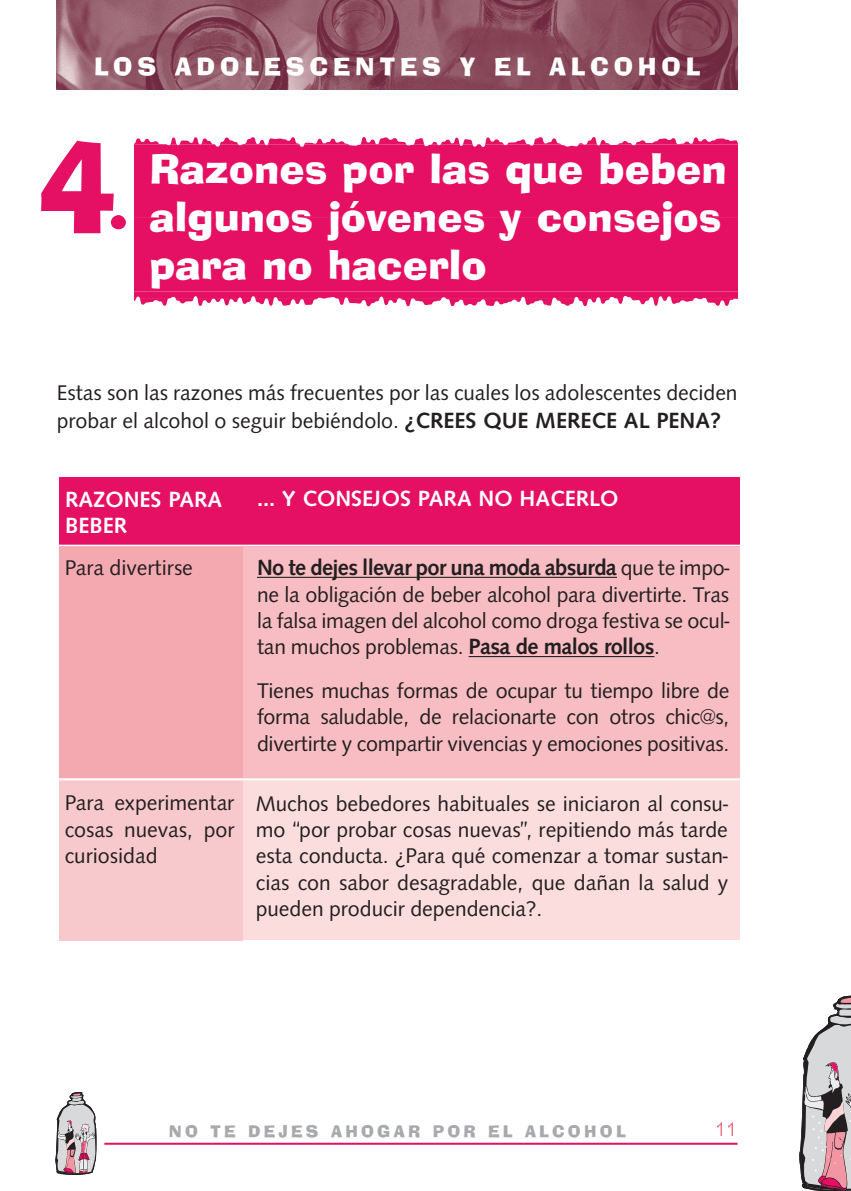
<style>
.page{position:relative;width:851px;height:1191px;background:#fff}
.page>*{position:absolute;margin:0;border:0;box-sizing:border-box;transform-origin:0 0}
.t1{font:114.2px "Ad Lib BT";color:#e50f63}
.t2{font:40px/48px "Ad Lib BT";color:#fff}
.t3{font:24px "Ad Lib BT";letter-spacing:.205em;color:#fff}
.t4{font:22px/26.4px "Syntax";color:#231f20;text-align:justify}
.t5{font:700 22px "Syntax";color:#fff}
.t6{font:16px "Ad Lib BT";letter-spacing:.205em;color:#a8a9ad}
.s1{font-size:60px}
.s2{font-weight:700}
</style>
<div class="page">
<div style="left:59px;top:514px;width:680px;height:406px;background:#f7bdc3"></div>
<div style="left:59px;top:514px;width:184px;height:314px;background:#f4a9b1"></div>
<img style="left:57px;top:0;width:680px;height:89px">
<svg style="left:55px;top:1092px;width:42px;height:83px"></svg>
<svg style="left:799px;top:995px;width:52px;height:196px"></svg>
<hr style="left:104px;top:1142px;width:633px;height:2px;background:#e50f63">
<svg style="left:135px;top:292px;width:602px;height:14px"></svg>
<div style="left:135px;top:218px;width:602px;height:74px;background:#e50f63"></div>
<div style="left:135px;top:144px;width:602px;height:74px;background:#e50f63"></div>
<svg style="left:135px;top:137px;width:602px;height:7px"></svg>
<div style="left:59px;top:477px;width:680px;height:69px;background:#e50f63"></div>
<hr style="left:257px;top:577px;width:360px;height:1px;background:#231f20">
<hr style="left:468px;top:656px;width:186px;height:1px;background:#231f20">
<hr style="left:53px;top:544px;width:716px;height:2px;background:#fff">
<div style="left:59px;top:780px;width:680px;height:160px;background:#fbddde"></div>
<div style="left:59px;top:778px;width:184px;height:162px;background:#f7c8cc"></div>
<hr style="left:53px;top:778px;width:716px;height:2px;background:#fff">
<p class="t3" style="left:94px;top:57px;width:607px">LOS ADOLESCENTES Y EL ALCOHOL</p>
<h1 class="t1" style="left:38px;top:145px;width:92px">4<span class="s1">.</span></h1>
<h2 class="t2" style="left:149px;top:150px;width:579px">Razones por las que beben algunos jóvenes y consejos para no hacerlo</h2>
<p class="t4" style="left:57px;top:380px;width:682px;line-height:28.2px">Estas son las razones más frecuentes por las cuales los adolescentes deciden probar el alcohol o seguir bebiéndolo. <span class="s2">¿CREES QUE MERECE AL PENA?</span></p>
<p class="t5" style="left:65px;top:490px;width:159px">RAZONES PARA</p>
<p class="t5" style="left:257px;top:489px;width:363px">... Y CONSEJOS PARA NO HACERLO</p>
<p class="t5" style="left:65px;top:517px;width:64px">BEBER</p>
<p class="t4" style="left:65px;top:556px;width:130px">Para divertirse</p>
<p class="t4" style="left:257px;top:556px;width:474px"><span class="s2">No te dejes llevar por una moda absurda</span> que te impo&shy;ne la obligación de beber alcohol para divertirte. Tras la falsa imagen del alcohol como droga festiva se ocul&shy;tan muchos problemas. <span class="s2">Pasa de malos rollos</span>.</p>
<p class="t4" style="left:257px;top:679px;width:474px">Tienes muchas formas de ocupar tu tiempo libre de forma saludable, de relacionarte con otros chic@s, divertirte y compartir vivencias y emociones positivas.</p>
<p class="t4" style="left:65px;top:791px;width:171px">Para experimentar cosas nuevas, por curiosidad</p>
<p class="t4" style="left:256px;top:792px;width:474px">Muchos bebedores habituales se iniciaron al consu&shy;mo “por probar cosas nuevas”, repitiendo más tarde esta conducta. ¿Para qué comenzar a tomar sustan&shy;cias con sabor desagradable, que dañan la salud y pueden producir dependencia?.</p>
<p class="t6" style="left:169px;top:1125px;width:458px">NO TE DEJES AHOGAR POR EL ALCOHOL</p>
</div>
